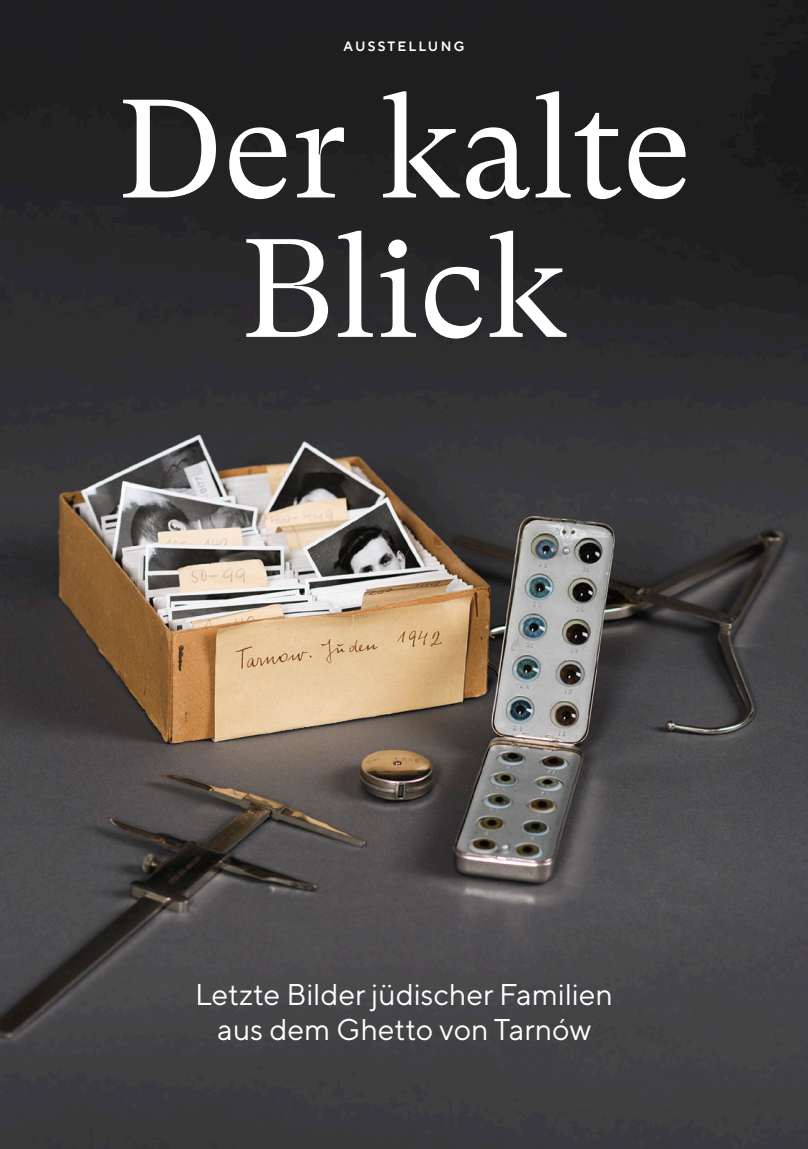
<style>
.page{position:relative;width:808px;height:1149px;background:#fff}
.page>*{position:absolute;margin:0;border:0;box-sizing:border-box;transform-origin:0 0}
.H1_TT_Norms{font:139.5px/139.4px "GT Super Text";color:#fff;text-align:center}
.SUB_TT_Norms_20pt{font:30px/34.5px "TT Norms Pro";color:#fff;text-align:center}
.Kolumnentitel{font:600 13.5px "TT Norms Pro Trl";letter-spacing:.165em;color:#fff}
</style>
<div class="page">
<img style="left:0;top:0;width:808px;height:1148px">
<p class="Kolumnentitel" style="left:343px;top:36px;width:123px">AUSSTELLUNG</p>
<p class="H1_TT_Norms" style="left:117px;top:80px;width:576px">Der kalte<br>Blick</p>
<p class="SUB_TT_Norms_20pt" style="left:195px;top:976px;width:419px">Letzte Bilder jüdischer Familien aus dem Ghetto von Tarnów</p>
</div>
